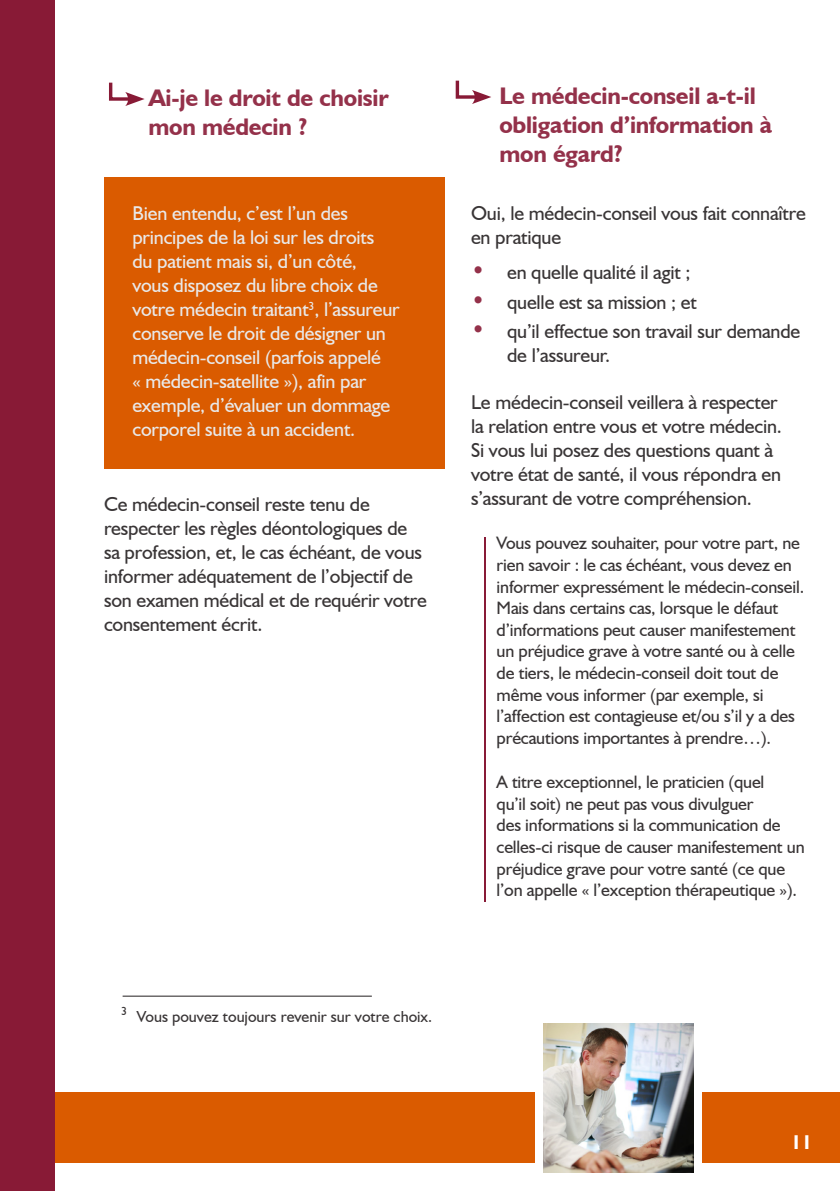
<style>
.page{position:relative;width:840px;height:1191px;background:#fff}
.page>*{position:absolute;margin:0;border:0;box-sizing:border-box;transform-origin:0 0}
.t1{font:700 24px/28.8px "Humanist 521 BT";letter-spacing:-.01em;color:#94314a}
.t2{font:20px/24px "Humanist 521 BT";letter-spacing:-.01em;color:#393536}
.t3{font:20px/24px "Humanist 521 BT";letter-spacing:-.01em;color:#e9e9e9}
.t4{font:700 20px "Humanist 521 BT";color:#fff}
.t5{font:18px/21.6px "Humanist 521 BT";letter-spacing:-.01em;color:#393536}
.t6{font:16px "Humanist 521 BT";color:#393536}
.s1{font-size:24px;color:#94314a}
</style>
<div class="page">
<div style="left:36px;top:1091px;width:803px;height:71px;background:#da5b00"></div>
<div style="left:0;top:0;width:55px;height:1191px;background:#881a36"></div>
<div style="left:535px;top:1015px;width:166px;height:166px;background:#fff"></div>
<img style="left:543px;top:1023px;width:149px;height:149px">
<svg style="left:109px;top:82px;width:35px;height:24px"></svg>
<svg style="left:455px;top:80px;width:36px;height:24px"></svg>
<div style="left:104px;top:177px;width:340px;height:292px;background:#da5b00"></div>
<hr style="left:484px;top:537px;width:2px;height:364px;background:#881a36">
<hr style="left:122px;top:995px;width:249px;height:1px;background:#231f20">
<h1 class="t1" style="left:148px;top:83px;width:241px">Ai-je le droit de choisir mon médecin ?</h1>
<h1 class="t1" style="left:499px;top:81px;width:274px">Le médecin-conseil a-t-il obligation d’information à mon égard?</h1>
<p class="t2" style="left:471px;top:200px;width:336px">Oui, le médecin-conseil vous fait connaître en pratique</p>
<p class="t2" style="left:471px;top:260px;width:221px"><span class="s1">•</span> en quelle qualité il agit ;</p>
<p class="t2" style="left:471px;top:289px;width:227px"><span class="s1">•</span> quelle est sa mission ; et</p>
<p class="t2" style="left:507px;top:319px;width:294px;text-indent:-36px"><span class="s1">•</span> qu’il effectue son travail sur demande de l’assureur.</p>
<p class="t2" style="left:471px;top:390px;width:312px">Le médecin-conseil veillera à respecter la relation entre vous et votre médecin.<br>Si vous lui posez des questions quant à votre état de santé, il vous répondra en s’assurant de votre compréhension.</p>
<p class="t5" style="left:496px;top:532px;width:309px">Vous pouvez souhaiter, pour votre part, ne rien savoir : le cas échéant, vous devez en informer expressément le médecin-conseil.<br>Mais dans certains cas, lorsque le défaut d’informations peut causer manifestement un préjudice grave à votre santé ou à celle de tiers, le médecin-conseil doit tout de même vous informer (par exemple, si l’affection est contagieuse et/ou s’il y a des précautions importantes à prendre…).</p>
<p class="t5" style="left:496px;top:771px;width:309px">A titre exceptionnel, le praticien (quel<br>qu’il soit) ne peut pas vous divulguer<br>des informations si la communication de celles-ci risque de causer manifestement un préjudice grave pour votre santé (ce que l’on appelle « l’exception thérapeutique »).</p>
<p class="t3" style="left:132px;top:201px;width:268px">Bien entendu, c’est l’un des principes de la loi sur les droits<br>du patient mais si, d’un côté,<br>vous disposez du libre choix de votre médecin traitant<sup>3</sup>, l’assureur conserve le droit de désigner un médecin-conseil (parfois appelé<br>« médecin-satellite »), afin par exemple, d’évaluer un dommage corporel suite à un accident.</p>
<p class="t2" style="left:104px;top:491px;width:324px">Ce médecin-conseil reste tenu de respecter les règles déontologiques de sa profession, et, le cas échéant, de vous informer adéquatement de l’objectif de son examen médical et de requérir votre consentement écrit.</p>
<p class="t6" style="left:121px;top:1006px;width:312px"><sup>3</sup> Vous pouvez toujours revenir sur votre choix.</p>
<p class="t4" style="left:790px;top:1129px;width:23px">11</p>
</div>
